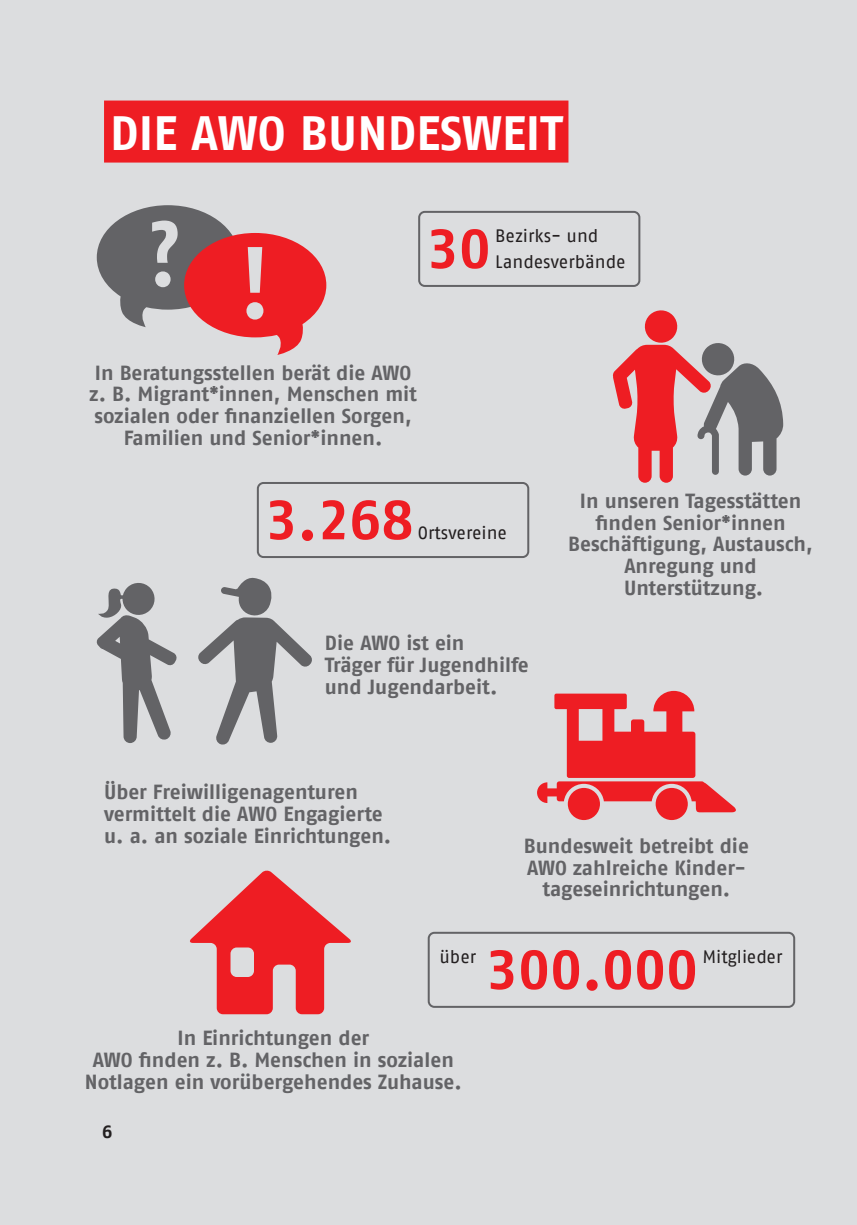
<style>
.page{position:relative;width:857px;height:1225px;background:#fff}
.page>*{position:absolute;margin:0;border:0;box-sizing:border-box;transform-origin:0 0}
.t1{font:700 55.2px "AWO Fago Office";color:#ee1d23}
.t2{font:700 48px "AWO Fago Office";color:#fff}
.t3{font:700 20.4px/21.8px "AWO Fago Office";color:#636366;text-align:center}
.t4{font:18px/26px "AWO Fago Office";color:#231f20}
.t5{font:700 18px "AWO Fago Office";color:#231f20}
</style>
<div class="page">
<div style="left:0;top:0;width:856px;height:1225px;background:#dcdddf"></div>
<div style="left:104px;top:101px;width:464px;height:62px;background:#ee1d23"></div>
<div style="left:418px;top:211px;width:222px;height:76px;border:2px solid #636366;border-radius:6px"></div>
<div style="left:257px;top:482px;width:272px;height:76px;border:2px solid #636366;border-radius:6px"></div>
<div style="left:427px;top:931px;width:367px;height:77px;border:2px solid #636366;border-radius:6px"></div>
<svg style="left:190px;top:870px;width:161px;height:144px"></svg>
<svg style="left:97px;top:205px;width:229px;height:150px"></svg>
<svg style="left:612px;top:310px;width:171px;height:173px"></svg>
<svg style="left:198px;top:577px;width:114px;height:168px"></svg>
<svg style="left:96px;top:583px;width:81px;height:160px"></svg>
<svg style="left:537px;top:691px;width:199px;height:122px"></svg>
<div style="left:655px;top:788px;width:32px;height:32px;background:#ee1d23;border-radius:50%"></div>
<div style="left:567px;top:788px;width:32px;height:32px;background:#ee1d23;border-radius:50%"></div>
<h2 class="t2" style="left:110px;top:105px;width:453px">DIE AWO BUNDESWEIT</h2>
<h1 class="t1" style="left:426px;top:216px;width:65px">30</h1>
<p class="t4" style="left:495px;top:223px;width:132px">Bezirks- und<br>Landesverbände</p>
<p class="t3" style="left:89px;top:361px;width:329px">In Beratungsstellen berät die AWO z. B. Migrant*innen, Menschen mit sozialen oder finanziellen Sorgen, Familien und Senior*innen.</p>
<h1 class="t1" style="left:265px;top:487px;width:149px">3.268</h1>
<p class="t4" style="left:417px;top:520px;width:90px">Ortsvereine</p>
<p class="t3" style="left:325px;top:632px;width:205px;text-align:left">Die AWO ist ein<br>Träger für Jugendhilfe und Jugendarbeit.</p>
<p class="t3" style="left:568px;top:489px;width:246px">In unseren Tagesstätten finden Senior*innen<br>Beschäftigung, Austausch,<br>Anregung und<br>Unterstützung.</p>
<p class="t3" style="left:104px;top:781px;width:288px;text-align:left">Über Freiwilligenagenturen vermittelt die AWO Engagierte u. a. an soziale Einrichtungen.</p>
<p class="t3" style="left:523px;top:834px;width:226px">Bundesweit betreibt die<br>AWO zahlreiche Kinder&shy;tageseinrichtungen.</p>
<p class="t4" style="left:439px;top:943px;width:38px">über</p>
<p class="t4" style="left:702px;top:943px;width:82px">Mitglieder</p>
<h1 class="t1" style="left:486px;top:937px;width:213px">300.000</h1>
<p class="t3" style="left:85px;top:1027px;width:378px">In Einrichtungen der<br>AWO finden z. B. Menschen in sozialen<br>Notlagen ein vorübergehendes Zuhause.</p>
<p class="t5" style="left:102px;top:1121px;width:12px">6</p>
</div>
